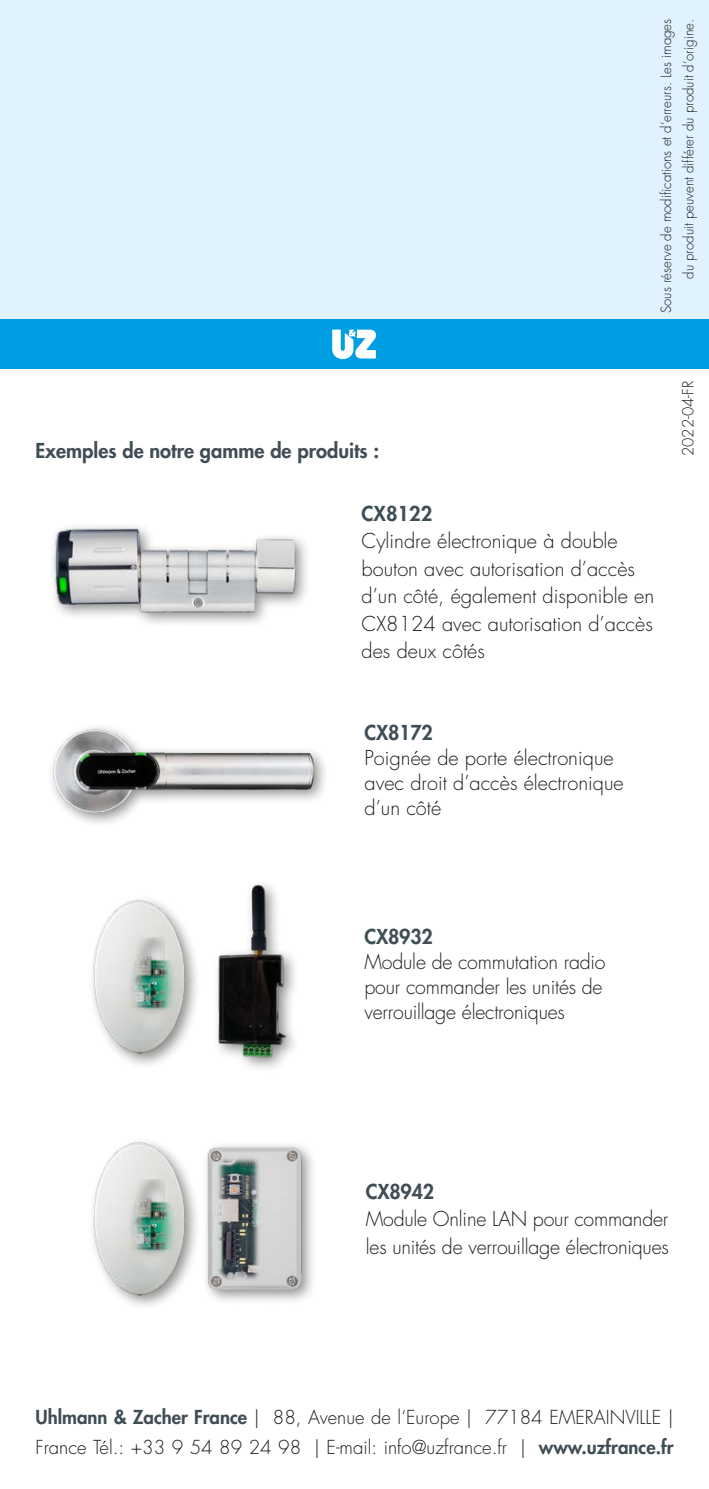
<style>
.page{position:relative;width:709px;height:1489px;background:#fff}
.page>*{position:absolute;margin:0;border:0;box-sizing:border-box;transform-origin:0 0}
.t1{font:300 20px/27.5px "Futura Std";color:#1d1d1b}
.t2{font:800 20px "Futura Std";color:#3f4e55}
.t3{font:300 18.75px/30px "Futura Std";color:#1d1d1b}
.t4{font:300 15px "Futura Std";color:#1d1d1b}
.t5{font:300 13.75px/22.5px "Futura Std";color:#1d1d1b;text-align:right;scale:.96 1}
.s1{font-weight:800;color:#3f4e55}
</style>
<div class="page">
<hr style="left:708px;top:369px;width:1px;height:656px;background:#dff2fd">
<svg style="left:708px;top:637px;width:1px;height:37px"></svg>
<svg style="left:708px;top:687px;width:1px;height:267px"></svg>
<div style="left:0;top:0;width:709px;height:319px;background:#dff2fd"></div>
<div style="left:0;top:319px;width:709px;height:50px;background:#009fe3"></div>
<svg style="left:332px;top:329px;width:44px;height:30px"></svg>
<div style="left:47px;top:722px;width:283px;height:106px;background:#1d1d1b;opacity:.5"></div>
<img style="left:47px;top:724px;width:272px;height:101px">
<div style="left:49px;top:522px;width:262px;height:106px;background:#1d1d1b;opacity:.5"></div>
<img style="left:55px;top:528px;width:241px;height:85px">
<div style="left:212px;top:879px;width:89px;height:193px;background:#1d1d1b;opacity:.5"></div>
<img style="left:216px;top:883px;width:72px;height:176px">
<div style="left:88px;top:894px;width:113px;height:175px;background:#1d1d1b;opacity:.5"></div>
<img style="left:88px;top:895px;width:112px;height:164px">
<div style="left:202px;top:1140px;width:115px;height:165px;background:#1d1d1b;opacity:.5"></div>
<img style="left:208px;top:1146px;width:95px;height:143px">
<div style="left:88px;top:1136px;width:113px;height:175px;background:#1d1d1b;opacity:.5"></div>
<img style="left:88px;top:1137px;width:112px;height:164px">
<p class="t2" style="left:35px;top:438px;width:345px">Exemples de notre gamme de produits :</p>
<p class="t5" style="left:655px;top:313px;width:308px;rotate:-90deg">Sous réserve de modi cations et d‘erreurs. Les images du produit peuvent différer du produit d‘origine.</p>
<p class="t4" style="left:679px;top:456px;width:77px;rotate:-90deg">2022-04-FR</p>
<p class="t2" style="left:361px;top:500px;width:72px">CX8122</p>
<p class="t1" style="left:361px;top:527px;width:294px">Cylindre électronique à double bouton avec autorisation d’accès d’un côté, également disponible en<br>CX8124 avec autorisation d’accès des deux côtés</p>
<p class="t2" style="left:364px;top:719px;width:70px">CX8172</p>
<p class="t1" style="left:364px;top:745px;width:261px;line-height:25px">Poignée de porte électronique avec droit d’accès électronique d’un côté</p>
<p class="t2" style="left:364px;top:923px;width:70px">CX8932</p>
<p class="t1" style="left:364px;top:949px;width:243px;line-height:25px">Module de commutation radio pour commander les unités de verrouillage électroniques</p>
<p class="t2" style="left:366px;top:1178px;width:70px">CX8942</p>
<p class="t1" style="left:366px;top:1205px;width:304px">Module Online LAN pour commander les unités de verrouillage électroniques</p>
<p class="t3" style="left:35px;top:1401px;width:639px"><span class="s1">Uhlmann &amp; Zacher France</span> | 88, Avenue de l‘Europe | 77184 EMERAINVILLE |<br>France Tél.: +33 9 54 89 24 98 | E-mail: info@uzfrance.fr | <span class="s1">www.uzfrance.fr</span></p>
</div>
